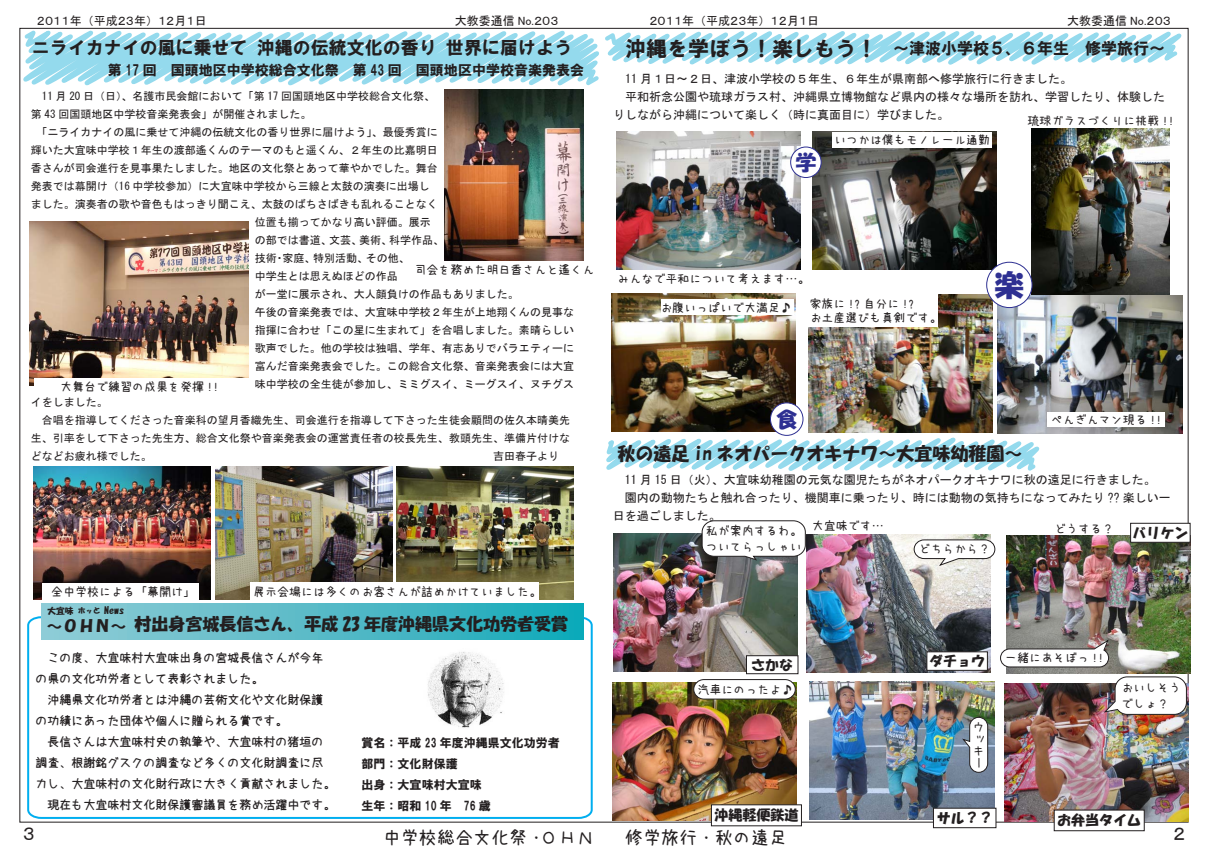
<style>
.page{position:relative;width:1208px;height:859px;background:#fff}
.page>*{position:absolute;margin:0;border:0;box-sizing:border-box;transform-origin:0 0}
.t1{font:29.7px "HG Soei Kakupoptai";color:#2e3092}
.t2{font:21px "HG Soei Kakupoptai";color:#2e3092}
.t3{font:18px "HG Soei Kakugothic UB";color:#231f20}
.t4{font:18px "HG Soei Kakupoptai";color:#231f20}
.t5{font:18px "uzura font";color:#231f20}
.t6{font:18px "MS P Gothic";color:#231f20}
.t7{font:17px "HG Soei Kakupoptai";color:#231f20}
.t8{font:16px "HG Soei Kakugothic UB";color:#231f20}
.t9{font:14px "HG Soei Kakugothic UB";color:#231f20}
.t10{font:14px "HG Soei Kakupoptai";color:#231f20}
.t11{font:12px/18px "MS Gothic";color:#231f20}
.t12{font:12px/12px "uzura font";color:#231f20}
.t13{font:12px/21px "azukifont LB";color:#231f20}
.t14{font:12px "MS P Gothic";color:#231f20}
.t15{font:12px/21px "HG Soei Kakugothic UB";color:#231f20}
.t16{font:11px "MS Gothic";color:#231f20}
.t17{font:10px "HG Soei Kakupoptai";color:#231f20}
.s1{font-size:8.7px}
.s2{font-size:7.5px}
.s3{font-size:21px}
</style>
<div class="page">
<svg style="left:603px;top:27px;width:582px;height:38px"></svg>
<img style="left:616px;top:132px;width:184px;height:138px">
<img style="left:1031px;top:128px;width:138px;height:167px">
<img style="left:611px;top:293px;width:184px;height:138px">
<img style="left:812px;top:132px;width:184px;height:138px">
<img style="left:808px;top:295px;width:184px;height:138px">
<img style="left:997px;top:295px;width:185px;height:138px">
<div style="left:661px;top:299px;width:132px;height:16px;background:#fff"></div>
<div style="left:807px;top:294px;width:131px;height:33px;background:#fff"></div>
<div style="left:832px;top:132px;width:159px;height:15px;background:#fff"></div>
<div style="left:1048px;top:412px;width:117px;height:14px;background:#fff"></div>
<div style="left:790px;top:147px;width:31px;height:31px;background:#fff;border-radius:50%"></div>
<div style="left:790px;top:147px;width:31px;height:31px;border:1px solid #2e3092;border-radius:50%"></div>
<div style="left:770px;top:403px;width:33px;height:32px;background:#fff;border-radius:50%"></div>
<div style="left:770px;top:402px;width:33px;height:34px;border:1px solid #2e3092;border-radius:50%"></div>
<div style="left:986px;top:262px;width:46px;height:46px;background:#fff;border-radius:50%"></div>
<div style="left:986px;top:262px;width:46px;height:46px;border:1px solid #2e3092;border-radius:50%"></div>
<svg style="left:606px;top:437px;width:434px;height:34px"></svg>
<img style="left:613px;top:533px;width:185px;height:139px">
<img style="left:809px;top:681px;width:185px;height:138px">
<img style="left:806px;top:534px;width:184px;height:139px">
<img style="left:612px;top:683px;width:185px;height:138px">
<img style="left:1006px;top:535px;width:184px;height:139px">
<img style="left:1004px;top:683px;width:184px;height:138px">
<svg style="left:1103px;top:676px;width:84px;height:39px"></svg>
<svg style="left:693px;top:679px;width:103px;height:21px"></svg>
<div style="left:711px;top:804px;width:91px;height:22px;background:#fff;border:1px solid #231f20"></div>
<div style="left:1053px;top:809px;width:91px;height:22px;background:#fff;border:1px solid #231f20"></div>
<div style="left:746px;top:655px;width:52px;height:19px;background:#fff;border:1px solid #231f20"></div>
<div style="left:926px;top:651px;width:62px;height:20px;background:#fff;border:1px solid #231f20"></div>
<div style="left:933px;top:808px;width:63px;height:20px;background:#fff;border:1px solid #231f20"></div>
<div style="left:1130px;top:523px;width:60px;height:20px;background:#fff;border:1px solid #231f20"></div>
<svg style="left:913px;top:539px;width:82px;height:27px"></svg>
<svg style="left:1000px;top:639px;width:109px;height:28px"></svg>
<svg style="left:701px;top:520px;width:105px;height:41px"></svg>
<div style="left:969px;top:717px;width:18px;height:55px;background:#fff;border-radius:9px"></div>
<div style="left:969px;top:717px;width:19px;height:56px;border:1px solid #231f20;border-radius:9px"></div>
<svg style="left:21px;top:27px;width:582px;height:72px"></svg>
<img style="left:29px;top:221px;width:220px;height:165px">
<img style="left:34px;top:467px;width:176px;height:132px">
<img style="left:445px;top:89px;width:138px;height:172px">
<img style="left:215px;top:467px;width:177px;height:132px">
<img style="left:397px;top:467px;width:176px;height:132px">
<div style="left:250px;top:583px;width:288px;height:18px;background:#fff"></div>
<div style="left:42px;top:583px;width:156px;height:17px;background:#fff"></div>
<div style="left:35px;top:378px;width:220px;height:15px;background:#fff"></div>
<svg style="left:27px;top:616px;width:566px;height:203px"></svg>
<div style="left:41px;top:603px;width:543px;height:36px;background:linear-gradient(to right,#96ccd6,#15a9b9)"></div>
<img style="left:424px;top:648px;width:85px;height:83px">
<p class="t14" style="left:37px;top:14px;width:171px">２０１１年（平成２３年）１２月１日</p>
<p class="t14" style="left:455px;top:14px;width:105px">大教委通信 No.２０３</p>
<p class="t14" style="left:649px;top:14px;width:171px">２０１１年（平成２３年）１２月１日</p>
<p class="t14" style="left:1067px;top:14px;width:105px">大教委通信 No.２０３</p>
<h3 class="t3" style="left:32px;top:39px;width:542px">ニライカナイの風に乗せて 沖縄の伝統文化の香り 世界に届けよう</h3>
<p class="t9" style="left:108px;top:62px;width:478px">第 17 回　国頭地区中学校総合文化祭　第 43 回　国頭地区中学校音楽発表会</p>
<p class="t16" style="left:31px;top:91px;width:406px">　11 月 20 日（日）、名護市民会館において「第 17 回国頭地区中学校総合文化祭、</p>
<p class="t16" style="left:31px;top:109px;width:282px">第 43 回国頭地区中学校音楽発表会」が開催されました。</p>
<p class="t16" style="left:31px;top:126px;width:409px">　「ニライカナイの風に乗せて沖縄の伝統文化の香り世界に届けよう」、最優秀賞に</p>
<p class="t16" style="left:31px;top:144px;width:409px">輝いた大宜味中学校１年生の渡部遙くんのテーマのもと遥くん、２年生の比嘉明日</p>
<p class="t16" style="left:31px;top:162px;width:409px">香さんが司会進行を見事果たしました。地区の文化祭とあって華やかでした。舞台</p>
<p class="t16" style="left:31px;top:180px;width:400px">発表では幕開け（16 中学校参加）に大宜味中学校から三線と太鼓の演奏に出場し</p>
<p class="t16" style="left:31px;top:198px;width:409px">ました。演奏者の歌や音色もはっきり聞こえ、太鼓のばちさばきも乱れることなく</p>
<p class="t16" style="left:255px;top:216px;width:177px">位置も揃ってかなり高い評価。展示</p>
<p class="t16" style="left:255px;top:234px;width:191px">の部では書道、文芸、美術、科学作品、</p>
<p class="t16" style="left:255px;top:252px;width:156px">技術・家庭、特別活動、その他、</p>
<p class="t16" style="left:255px;top:270px;width:144px">中学生とは思えぬほどの作品</p>
<p class="t16" style="left:255px;top:288px;width:265px">が一堂に展示され、大人顔負けの作品もありました。</p>
<p class="t16" style="left:255px;top:306px;width:320px">午後の音楽発表では、大宜味中学校２年生が上地翔くんの見事な</p>
<p class="t16" style="left:255px;top:324px;width:320px">指揮に合わせ「この星に生まれて」を合唱しました。素晴らしい</p>
<p class="t16" style="left:255px;top:342px;width:320px">歌声でした。他の学校は独唱、学年、有志ありでバラエティーに</p>
<p class="t16" style="left:255px;top:360px;width:320px">富んだ音楽発表会でした。この総合文化祭、音楽発表会には大宜</p>
<p class="t16" style="left:255px;top:378px;width:320px">味中学校の全生徒が参加し、ミミグスイ、ミーグスイ、ヌチグス</p>
<p class="t16" style="left:31px;top:396px;width:79px">イをしました。</p>
<p class="t16" style="left:31px;top:414px;width:541px">　合唱を指導してくださった音楽科の望月香織先生、司会進行を指導して下さった生徒会顧問の佐久本晴美先</p>
<p class="t16" style="left:31px;top:432px;width:541px">生、引率をして下さった先生方、総合文化祭や音楽発表会の運営責任者の校長先生、教頭先生、準備片付けな</p>
<p class="t12" style="left:414px;top:263px;width:181px">司会を務めた明日香さんと遙くん</p>
<p class="t12" style="left:60px;top:381px;width:160px">大舞台で練習の成果を発揮 !!</p>
<p class="t12" style="left:51px;top:586px;width:146px">全中学校による「幕開け」</p>
<p class="t12" style="left:253px;top:586px;width:289px">展示会場には多くのお客さんが詰めかけていました。</p>
<p class="t17" style="left:48px;top:605px;width:78px"><span class="s1">大宜味</span> <span class="s2">ホッと</span> News</p>
<h3 class="t7" style="left:47px;top:615px;width:523px"><sub>～ＯＨＮ～</sub>村出身宮城長信さん、平成 23 年度沖縄県文化功労者受賞</h3>
<p class="t13" style="left:36px;top:647px;width:301px">　この度、大宜味村大宜味出身の宮城長信さんが今年の県の文化功労者として表彰されました。<br>　沖縄県文化功労者とは沖縄の芸術文化や文化財保護の功績にあった団体や個人に贈られる賞です。<br>　長信さんは大宜味村史の執筆や、大宜味村の猪垣の調査、根謝銘グスクの調査など多くの文化財調査に尽力し、大宜味村の文化財行政に大きく貢献されました。　現在も大宜味村文化財保護審議員を務め活躍中です。</p>
<h3 class="t6" style="left:23px;top:824px;width:14px">３</h3>
<p class="t15" style="left:362px;top:732px;width:199px">賞名：平成 23 年度沖縄県文化功労者部門：文化財保護<br>出身：大宜味村大宜味<br>生年：昭和 10 年　76 歳</p>
<h3 class="t5" style="left:383px;top:828px;width:213px">中学校総合文化祭・ＯＨＮ</h3>
<h3 class="t8" style="left:625px;top:41px;width:541px"><span class="s3">沖縄を学ぼう！楽しもう！</span>　～津波小学校５、６年生　修学旅行～</h3>
<p class="t11" style="left:613px;top:70px;width:554px">　11 月１日～２日、津波小学校の５年生、６年生が県南部へ修学旅行に行きました。<br>　平和祈念公園や琉球ガラス村、沖縄県立博物館など県内の様々な場所を訪れ、学習したり、体験したりしながら沖縄について楽しく（時に真面目に）学びました。</p>
<p class="t12" style="left:1027px;top:115px;width:148px">琉球ガラスづくりに挑戦 !!</p>
<h2 class="t2" style="left:795px;top:152px;width:22px">学</h2>
<p class="t12" style="left:834px;top:134px;width:157px">いつかは僕もモノレール通勤</p>
<p class="t12" style="left:617px;top:272px;width:193px">みんなで平和について考えます…。</p>
<p class="t12" style="left:660px;top:301px;width:133px">お腹いっぱいで大満足♪</p>
<p class="t12" style="left:809px;top:296px;width:133px;line-height:14px">家族に !? 自分に !?<br>お土産選びも真剣です。</p>
<h2 class="t2" style="left:776px;top:408px;width:22px">食</h2>
<h1 class="t1" style="left:994px;top:270px;width:31px">楽</h1>
<p class="t12" style="left:1051px;top:413px;width:112px">ぺんぎんマン現る !!</p>
<h3 class="t4" style="left:617px;top:444px;width:406px">秋の遠足 in ネオパークオキナワ～大宜味幼稚園～</h3>
<p class="t11" style="left:613px;top:471px;width:559px">　11 月 15 日（火）、大宜味幼稚園の元気な園児たちがネオパークオキナワに秋の遠足に行きました。　園内の動物たちと触れ合ったり、機関車に乗ったり、時には動物の気持ちになってみたり ?? 楽しい一日を過ごしました。</p>
<p class="t12" style="left:812px;top:520px;width:73px">大宜味です…</p>
<p class="t12" style="left:1054px;top:522px;width:61px">どうする？</p>
<p class="t10" style="left:1132px;top:526px;width:57px">バリケン</p>
<p class="t12" style="left:705px;top:522px;width:97px;line-height:16px">私が案内するわ。ついてらっしゃい</p>
<p class="t12" style="left:918px;top:543px;width:73px">どちらから？</p>
<p class="t10" style="left:751px;top:658px;width:43px">さかな</p>
<p class="t10" style="left:929px;top:654px;width:57px">ダチョウ</p>
<p class="t12" style="left:697px;top:683px;width:97px">汽車にのったよ♪</p>
<p class="t12" style="left:972px;top:721px;width:13px">ウッキー</p>
<p class="t12" style="left:1005px;top:652px;width:100px">一緒にあそぼっ !!</p>
<p class="t12" style="left:1121px;top:680px;width:61px;line-height:16px">おいしそうでしょ？</p>
<p class="t10" style="left:714px;top:808px;width:85px">沖縄軽便鉄道</p>
<p class="t10" style="left:1057px;top:813px;width:85px">お弁当タイム</p>
<p class="t10" style="left:936px;top:811px;width:57px">サル？？</p>
<h3 class="t5" style="left:625px;top:828px;width:163px">修学旅行・秋の遠足</h3>
<h3 class="t6" style="left:1173px;top:824px;width:14px">２</h3>
</div>
